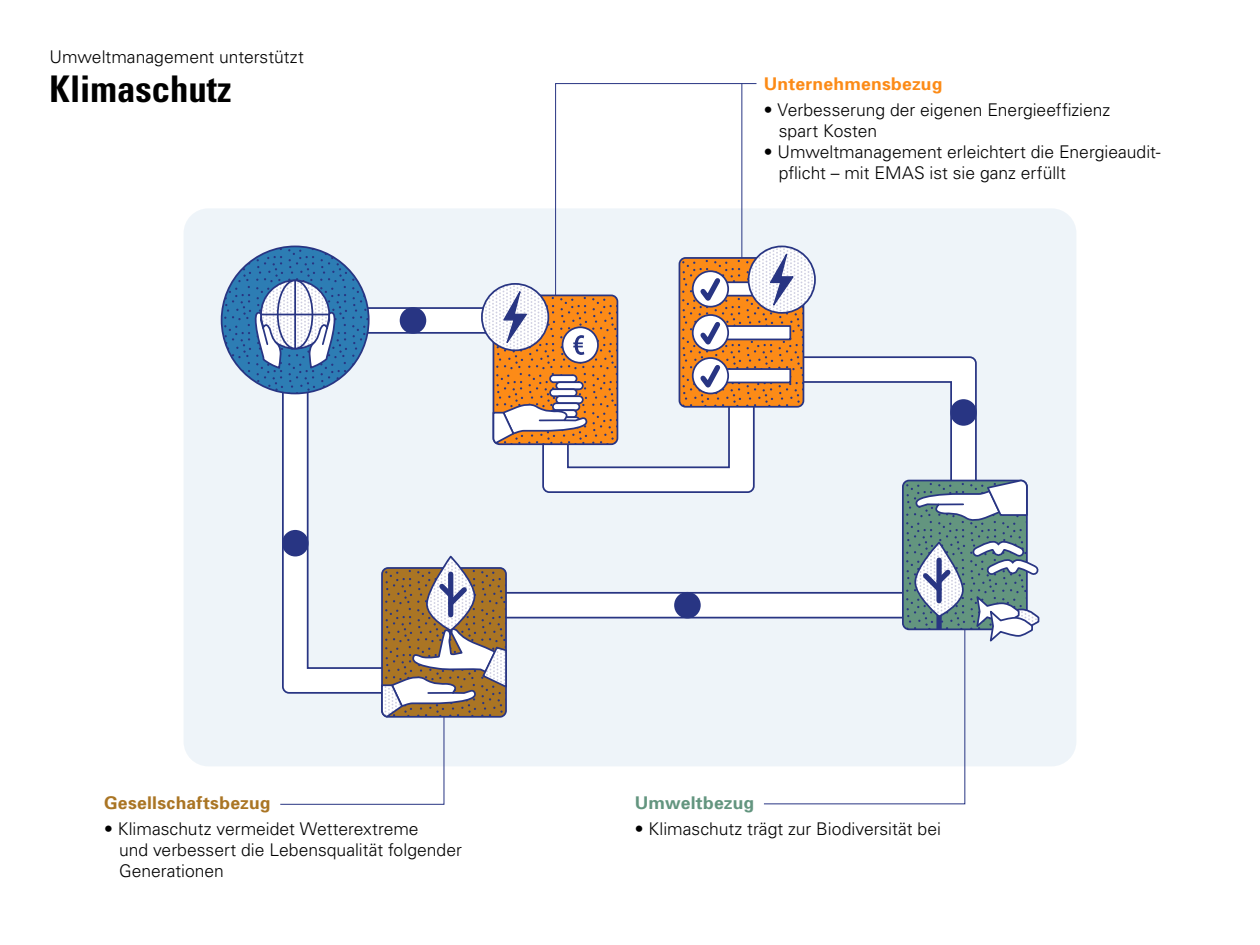
<style>
.page{position:relative;width:1260px;height:945px;background:#fff}
.page>*{position:absolute;margin:0;border:0;box-sizing:border-box;transform-origin:0 0}
.t1{font:700 condensed 36.75px "Univers";color:#000}
.t2{font:300 17.5px/21px "Univers";color:#000}
.t3{font:700 17.5px "Univers";letter-spacing:.015em;color:#aa7524}
.t4{font:700 17.5px "Univers";letter-spacing:.01em;color:#fc8b17}
.t5{font:700 17.5px "Univers";letter-spacing:.005em;color:#63957f}
</style>
<div class="page">
<div style="left:184px;top:208px;width:892px;height:558px;background:#eef4f9;border-radius:25px"></div>
<div style="left:295px;top:308px;width:261px;height:25px;background:#fff"></div>
<div style="left:294px;top:307px;width:262px;height:27px;border:2px solid #283583"></div>
<svg style="left:282px;top:394px;width:171px;height:163px"></svg>
<div style="left:494px;top:593px;width:459px;height:25px;background:#fff"></div>
<div style="left:493px;top:592px;width:460px;height:26px;border:2px solid #283583"></div>
<div style="left:283px;top:531px;width:25px;height:25px;background:#283583;border-radius:50%"></div>
<div style="left:282px;top:530px;width:27px;height:26px;border:2px solid #283583;border-radius:50%"></div>
<div style="left:401px;top:308px;width:24px;height:25px;background:#283583;border-radius:50%"></div>
<div style="left:400px;top:307px;width:26px;height:27px;border:2px solid #283583;border-radius:50%"></div>
<div style="left:675px;top:593px;width:25px;height:25px;background:#283583;border-radius:50%"></div>
<div style="left:674px;top:592px;width:27px;height:26px;border:2px solid #283583;border-radius:50%"></div>
<svg style="left:903px;top:481px;width:124px;height:148px;fill:#63957f"></svg>
<svg style="left:481px;top:83px;width:547px;height:439px"></svg>
<svg style="left:763px;top:536px;width:276px;height:269px"></svg>
<svg style="left:280px;top:557px;width:228px;height:248px"></svg>
<svg style="left:221px;top:246px;width:149px;height:148px"></svg>
<p class="t2" style="left:50px;top:47px;width:256px">Umweltmanagement unterstützt</p>
<h1 class="t1" style="left:50px;top:66px;width:183px">Klimaschutz</h1>
<p class="t4" style="left:764px;top:73px;width:180px">Unternehmensbezug</p>
<p class="t2" style="left:779px;top:99px;width:333px;text-indent:-15px">• Verbesserung der eigenen Energieeffizienz spart -Kosten</p>
<p class="t2" style="left:779px;top:141px;width:384px;text-indent:-15px">• Umweltmanagement erleichtert die Energieaudit&shy;pflicht – mit EMAS ist sie ganz erfüllt</p>
<p class="t3" style="left:104px;top:792px;width:168px">Gesellschaftsbezug</p>
<p class="t2" style="left:119px;top:818px;width:344px;text-indent:-15px">• Klimaschutz vermeidet Wetterextreme<br>und -verbessert die Lebensqualität folgender<br>Generationen</p>
<p class="t5" style="left:635px;top:792px;width:121px">Umweltbezug</p>
<p class="t2" style="left:635px;top:818px;width:307px">• Klimaschutz trägt zur Biodiversität bei</p>
</div>
